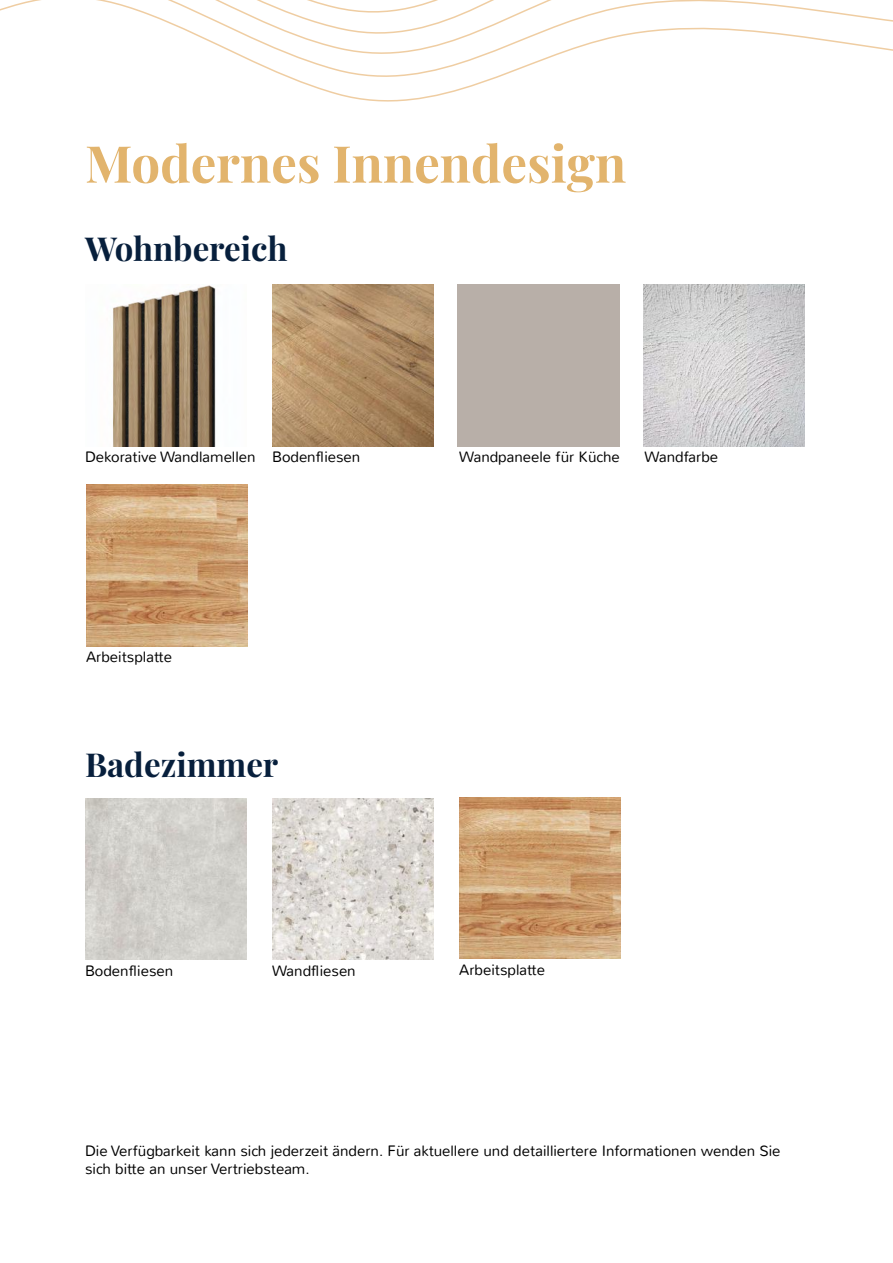
<style>
.page{position:relative;width:893px;height:1263px;background:#fff}
.page>*{position:absolute;margin:0;border:0;box-sizing:border-box;transform-origin:0 0}
.t1{font:700 51px "Playfair Display";color:#e2b46d}
.t2{font:700 33px "Playfair Display";color:#071f3c}
.t3{font:300 15px/18px "Nunito";color:#000}
</style>
<div class="page">
<svg style="left:0;top:0;width:893px;height:102px"></svg>
<img style="left:85px;top:798px;width:162px;height:162px">
<img style="left:112px;top:285px;width:104px;height:161px">
<img style="left:272px;top:798px;width:162px;height:162px">
<img style="left:272px;top:285px;width:162px;height:161px">
<img style="left:86px;top:485px;width:162px;height:161px">
<img style="left:459px;top:797px;width:162px;height:162px">
<img style="left:643px;top:285px;width:162px;height:161px">
<h1 class="t1" style="left:85px;top:124px;width:543px">Modernes Innendesign</h1>
<h2 class="t2" style="left:85px;top:223px;width:204px">Wohnbereich</h2>
<p class="t3" style="left:85px;top:448px;width:172px">Dekorative Wandlamellen</p>
<p class="t3" style="left:272px;top:448px;width:90px">Bodenfliesen</p>
<p class="t3" style="left:86px;top:648px;width:87px">Arbeitsplatte</p>
<h2 class="t2" style="left:85px;top:738px;width:195px">Badezimmer</h2>
<p class="t3" style="left:459px;top:448px;width:162px">Wandpaneele für Küche</p>
<p class="t3" style="left:645px;top:448px;width:75px">Wandfarbe</p>
<p class="t3" style="left:85px;top:962px;width:90px">Bodenfliesen</p>
<p class="t3" style="left:272px;top:962px;width:85px">Wandfliesen</p>
<p class="t3" style="left:459px;top:961px;width:87px">Arbeitsplatte</p>
<p class="t3" style="left:85px;top:1142px;width:697px">Die Verfügbarkeit kann sich jederzeit ändern. Für aktuellere und detailliertere Informationen wenden Sie sich bitte an unser Vertriebsteam.</p>
</div>
